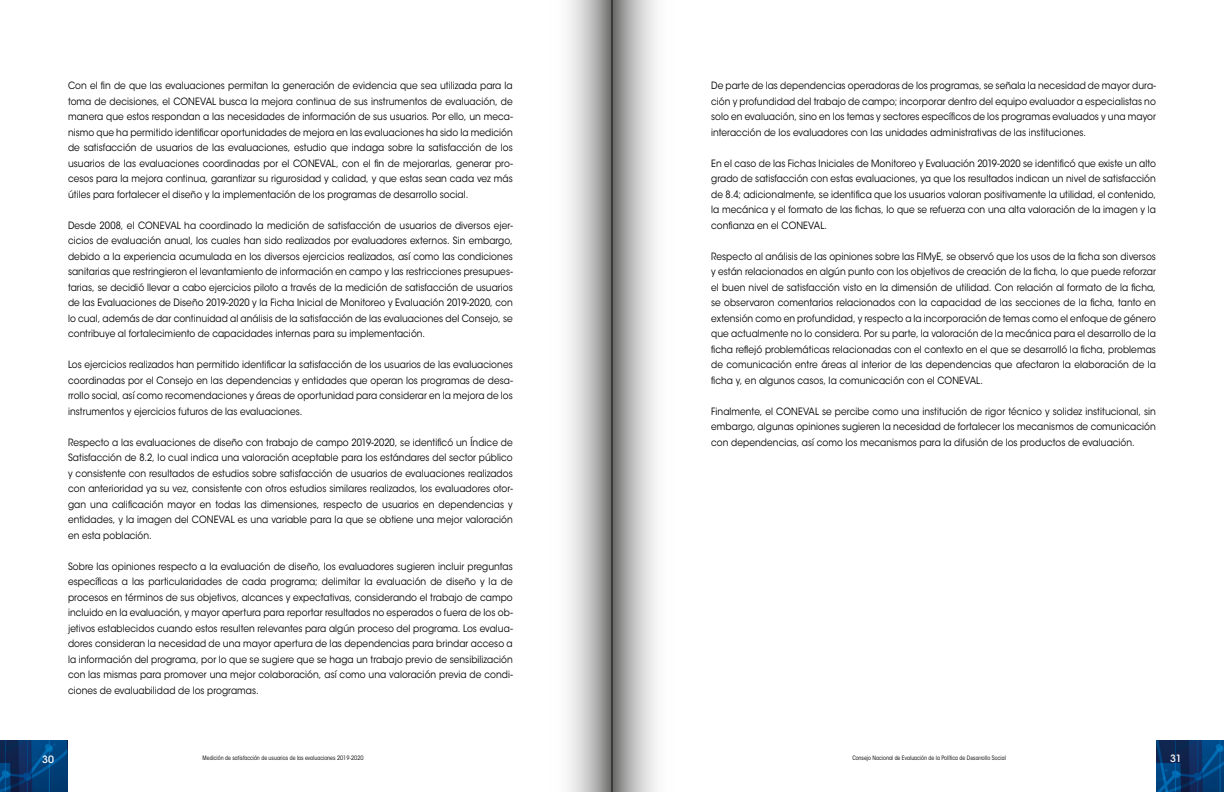
<style>
.page{position:relative;width:1224px;height:792px;background:#fff}
.page>*{position:absolute;margin:0;border:0;box-sizing:border-box;transform-origin:0 0}
.t1{font:10px/15.5px "ITC Avant Garde Std";letter-spacing:.005em;color:#000;text-align:justify;scale:.9 1}
.t2{font:500 10px "ITC Avant Garde Std";color:#fff}
.t3{font:condensed 6px "ITC Avant Garde Std";color:#000}
</style>
<div class="page">
<img style="left:1156px;top:740px;width:68px;height:52px">
<img style="left:0;top:740px;width:68px;height:52px">
<svg style="left:613px;top:0;width:44px;height:792px;background:#b8b8b8"></svg>
<svg style="left:568px;top:0;width:45px;height:792px;background:#b9b9b8"></svg>
<p class="t1" style="left:68px;top:78px;width:496px">Con el fin de que las evaluaciones permitan la generación de evidencia que sea utilizada para la toma de decisiones, el CONEVAL busca la mejora continua de sus instrumentos de evaluación, de manera que estos respondan a las necesidades de información de sus usuarios. Por ello, un meca&shy;nismo que ha permitido identificar oportunidades de mejora en las evaluaciones ha sido la medición de satisfacción de usuarios de las evaluaciones, estudio que indaga sobre la satisfacción de los usuarios de las evaluaciones coordinadas por el CONEVAL, con el fin de mejorarlas, generar pro&shy;cesos para la mejora continua, garantizar su rigurosidad y calidad, y que estas sean cada vez más útiles para fortalecer el diseño y la implementación de los programas de desarrollo social.</p>
<p class="t1" style="left:68px;top:217px;width:496px">Desde 2008, el CONEVAL ha coordinado la medición de satisfacción de usuarios de diversos ejer&shy;cicios de evaluación anual, los cuales han sido realizados por evaluadores externos. Sin embargo, debido a la experiencia acumulada en los diversos ejercicios realizados, así como las condiciones sanitarias que restringieron el levantamiento de información en campo y las restricciones presupues&shy;tarias, se decidió llevar a cabo ejercicios piloto a través de la medición de satisfacción de usuarios de las Evaluaciones de Diseño 2019-2020 y la Ficha Inicial de Monitoreo y Evaluación 2019-2020, con lo cual, además de dar continuidad al análisis de la satisfacción de las evaluaciones del Consejo, se contribuye al fortalecimiento de capacidades internas para su implementación.</p>
<p class="t1" style="left:68px;top:357px;width:496px">Los ejercicios realizados han permitido identificar la satisfacción de los usuarios de las evaluaciones coordinadas por el Consejo en las dependencias y entidades que operan los programas de desa&shy;rrollo social, así como recomendaciones y áreas de oportunidad para considerar en la mejora de los instrumentos y ejercicios futuros de las evaluaciones.</p>
<p class="t1" style="left:68px;top:434px;width:496px">Respecto a las evaluaciones de diseño con trabajo de campo 2019-2020, se identificó un Índice de Satisfacción de 8.2, lo cual indica una valoración aceptable para los estándares del sector público y consistente con resultados de estudios sobre satisfacción de usuarios de evaluaciones realizados con anterioridad ya su vez, consistente con otros estudios similares realizados, los evaluadores otor&shy;gan una calificación mayor en todas las dimensiones, respecto de usuarios en dependencias y entidades, y la imagen del CONEVAL es una variable para la que se obtiene una mejor valoración en esta población.</p>
<p class="t1" style="left:68px;top:558px;width:496px">Sobre las opiniones respecto a la evaluación de diseño, los evaluadores sugieren incluir preguntas específicas a las particularidades de cada programa; delimitar la evaluación de diseño y la de procesos en términos de sus objetivos, alcances y expectativas, considerando el trabajo de campo incluido en la evaluación, y mayor apertura para reportar resultados no esperados o fuera de los ob&shy;jetivos establecidos cuando estos resulten relevantes para algún proceso del programa. Los evalua&shy;dores consideran la necesidad de una mayor apertura de las dependencias para brindar acceso a la información del programa, por lo que se sugiere que se haga un trabajo previo de sensibilización con las mismas para promover una mejor colaboración, así como una valoración previa de condi&shy;ciones de evaluabilidad de los programas.</p>
<p class="t1" style="left:711px;top:78px;width:496px">De parte de las dependencias operadoras de los programas, se señala la necesidad de mayor dura&shy;ción y profundidad del trabajo de campo; incorporar dentro del equipo evaluador a especialistas no solo en evaluación, sino en los temas y sectores específicos de los programas evaluados y una mayor interacción de los evaluadores con las unidades administrativas de las instituciones.</p>
<p class="t1" style="left:711px;top:155px;width:496px">En el caso de las Fichas Iniciales de Monitoreo y Evaluación 2019-2020 se identificó que existe un alto grado de satisfacción con estas evaluaciones, ya que los resultados indican un nivel de satisfacción de 8.4; adicionalmente, se identifica que los usuarios valoran positivamente la utilidad, el contenido, la mecánica y el formato de las fichas, lo que se refuerza con una alta valoración de la imagen y la confianza en el CONEVAL.</p>
<p class="t1" style="left:711px;top:248px;width:496px">Respecto al análisis de las opiniones sobre las FIMyE, se observó que los usos de la ficha son diversos y están relacionados en algún punto con los objetivos de creación de la ficha, lo que puede reforzar el buen nivel de satisfacción visto en la dimensión de utilidad. Con relación al formato de la ficha, se observaron comentarios relacionados con la capacidad de las secciones de la ficha, tanto en extensión como en profundidad, y respecto a la incorporación de temas como el enfoque de género que actualmente no lo considera. Por su parte, la valoración de la mecánica para el desarrollo de la ficha reflejó problemáticas relacionadas con el contexto en el que se desarrolló la ficha, problemas de comunicación entre áreas al interior de las dependencias que afectaron la elaboración de la ficha y, en algunos casos, la comunicación con el CONEVAL.</p>
<p class="t1" style="left:711px;top:403px;width:496px">Finalmente, el CONEVAL se percibe como una institución de rigor técnico y solidez institucional, sin embargo, algunas opiniones sugieren la necesidad de fortalecer los mecanismos de comunicación con dependencias, así como los mecanismos para la difusión de los productos de evaluación.</p>
<p class="t2" style="left:42px;top:753px;width:13px">30</p>
<p class="t3" style="left:203px;top:754px;width:163px">Medición de satisfacción de usuarios de las evaluaciones 2019-2020</p>
<p class="t3" style="left:852px;top:754px;width:155px">Consejo Nacional de Evaluación de la Política de Desarrollo Social</p>
<p class="t2" style="left:1170px;top:752px;width:13px">31</p>
</div>
